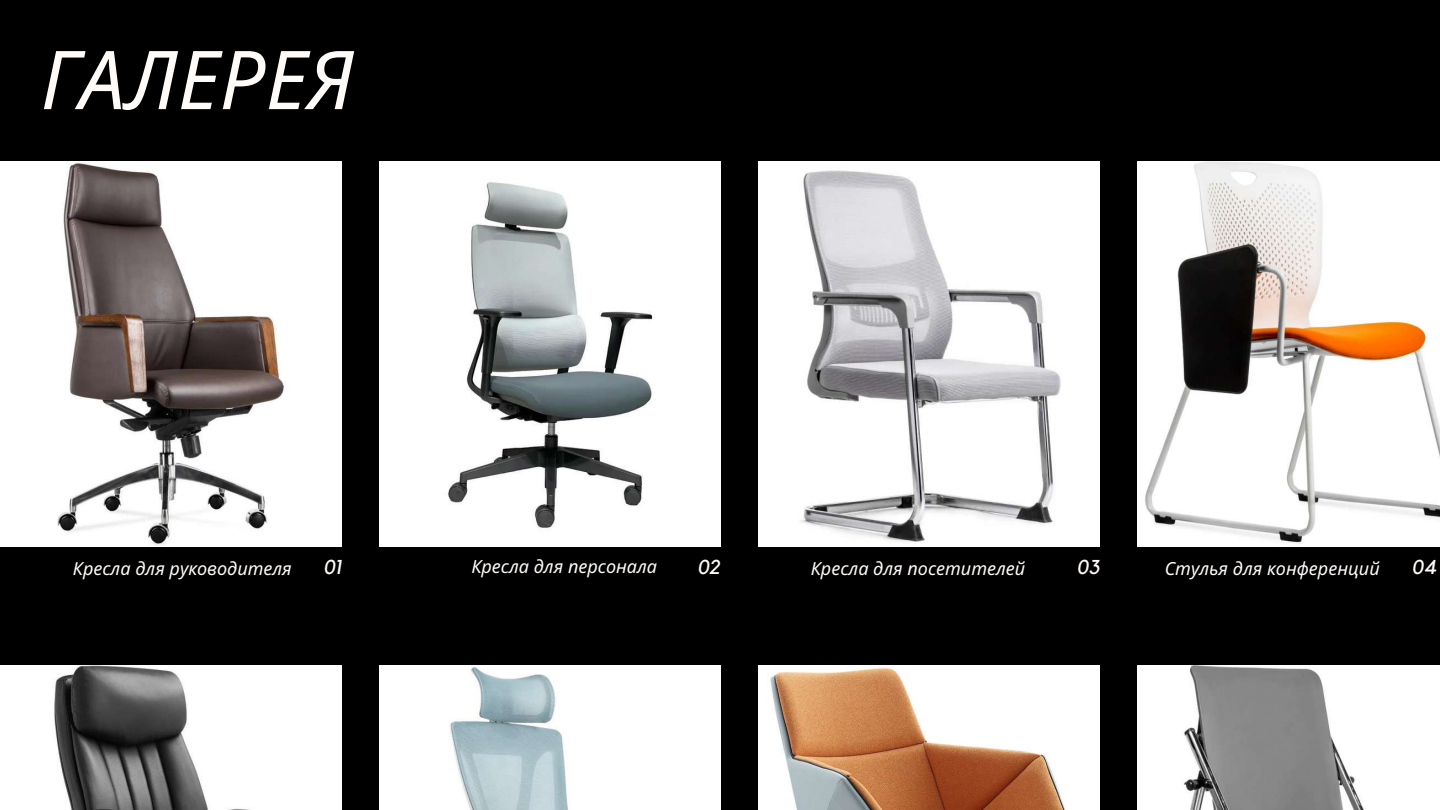
<style>
.page{position:relative;width:1440px;height:810px;background:#000}
.page>*{position:absolute;margin:0;border:0;box-sizing:border-box;transform-origin:0 0}
.t1{font:italic 81.2px "Noto Sans";color:#fffbf8}
.t2{font:italic 20px "Kollektif";color:#fffbf8}
.t3{font:italic 18px "Noto Sans";color:#fffbf8}
</style>
<div class="page">
<img style="left:0;top:161px;width:341px;height:385px">
<img style="left:0;top:665px;width:341px;height:145px">
<img style="left:379px;top:161px;width:341px;height:385px">
<img style="left:379px;top:665px;width:341px;height:145px">
<img style="left:758px;top:161px;width:342px;height:385px">
<img style="left:758px;top:665px;width:342px;height:145px">
<img style="left:1137px;top:161px;width:303px;height:385px">
<img style="left:1137px;top:665px;width:303px;height:145px">
<h1 class="t1" style="left:41px;top:22px;width:315px">ГАЛЕРЕЯ</h1>
<p class="t3" style="left:73px;top:556px;width:220px">Кресла для руководителя</p>
<p class="t2" style="left:323px;top:558px;width:19px">01</p>
<p class="t3" style="left:471px;top:554px;width:187px">Кресла для персонала</p>
<p class="t2" style="left:697px;top:558px;width:24px">02</p>
<p class="t3" style="left:811px;top:556px;width:216px">Кресла для посетителей</p>
<p class="t2" style="left:1077px;top:558px;width:24px">03</p>
<p class="t3" style="left:1165px;top:556px;width:217px">Стулья для конференций</p>
<p class="t2" style="left:1412px;top:558px;width:26px">04</p>
</div>
